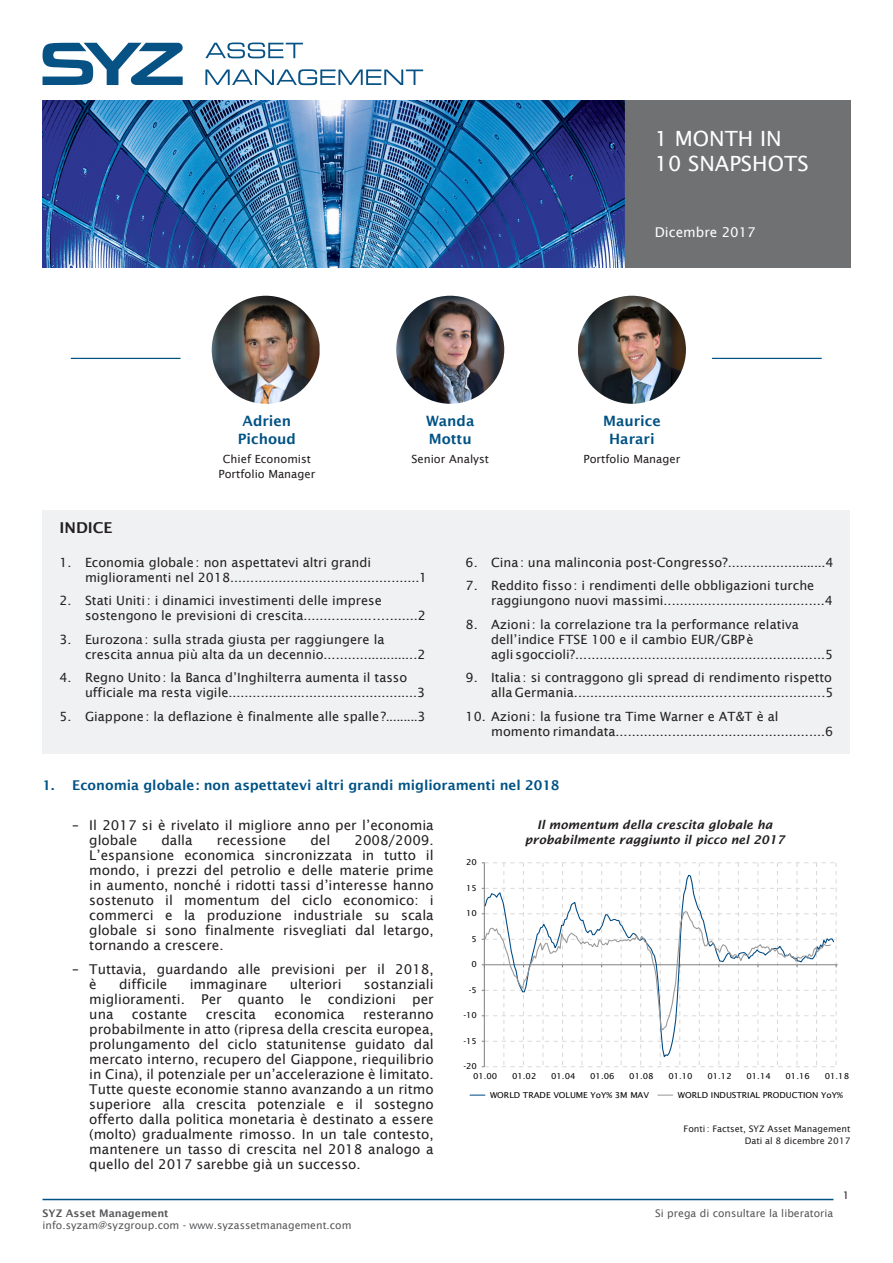
<style>
.page{position:relative;width:893px;height:1263px;background:#fff}
.page>*{position:absolute;margin:0;border:0;box-sizing:border-box;transform-origin:0 0}
.t1{font:21px/25.2px "Lucida Sans";color:#fff}
.t2{font:600 15px "Lucida Sans";color:#231f20}
.t3{font:600 14.25px/18px "Lucida Sans";color:#005285;text-align:center}
.t4{font:13.5px/15px "Lucida Sans";color:#231f20;text-align:justify}
.t5{font:600 13.5px "Lucida Sans";color:#005285}
.t6{font:13.5px "Lucida Sans";color:#fff}
.t7{font:12.75px/15px "Lucida Sans";color:#231f20}
.Graph_TITLES{font:italic 600 12px/15px "Lucida Sans";color:#231f20;text-align:center}
.t8{font:11.25px "Lucida Sans";color:#231f20}
.t9{font:10.5px "Lucida Sans";color:#57585a}
.t10{font:600 10.5px "Lucida Sans";color:#57585a}
.PAGE_NUMBERING{font:10.5px "Lucida Sans";color:#231f20}
.Source_data{font:9px "Lucida Sans";color:#231f20}
.t11{font:8.1px "Lucida Sans";color:#000;scale:1.05 1}
</style>
<div class="page">
<svg style="left:205px;top:43px;width:98px;height:15px"></svg>
<svg style="left:205px;top:69px;width:218px;height:16px"></svg>
<svg style="left:43px;top:43px;width:140px;height:42px"></svg>
<img style="left:43px;top:100px;width:807px;height:168px">
<hr style="left:43px;top:1199px;width:790px;height:1px;background:#005285">
<div style="left:43px;top:510px;width:807px;height:244px;background:#f0f1f2"></div>
<hr style="left:712px;top:358px;width:110px;height:1px;background:#005285">
<hr style="left:71px;top:358px;width:109px;height:1px;background:#005285">
<svg style="left:482px;top:862px;width:356px;height:205px"></svg>
<svg style="left:470px;top:1094px;width:15px;height:2px"></svg>
<svg style="left:658px;top:1094px;width:15px;height:2px"></svg>
<img style="left:212px;top:296px;width:108px;height:108px;border-radius:53px">
<img style="left:396px;top:296px;width:108px;height:108px;border-radius:54px">
<img style="left:578px;top:296px;width:108px;height:108px;border-radius:53px">
<h1 class="t1" style="left:655px;top:126px;width:155px">1 MONTH IN<br>10 SNAPSHOTS</h1>
<p class="t2" style="left:60px;top:519px;width:55px">INDICE</p>
<p class="t3" style="left:238px;top:412px;width:60px">Adrien<br>Pichoud</p>
<p class="t8" style="left:223px;top:453px;width:90px">Chief Economist</p>
<p class="t8" style="left:218px;top:468px;width:98px">Portfolio Manager</p>
<p class="t3" style="left:426px;top:412px;width:50px;text-align:left">Wanda<br>Mottu</p>
<p class="t8" style="left:411px;top:453px;width:79px">Senior Analyst</p>
<p class="t6" style="left:655px;top:224px;width:102px">Dicembre 2017</p>
<p class="t3" style="left:603px;top:412px;width:59px">Maurice<br>Harari</p>
<p class="t8" style="left:583px;top:453px;width:98px">Portfolio Manager</p>
<p class="t7" style="left:85px;top:555px;width:344px;text-indent:-26px">1. Economia globale: non aspettatevi altri grandi miglioramenti nel 2018...............................................1</p>
<p class="t7" style="left:85px;top:593px;width:342px;text-indent:-26px">2. Stati Uniti: i dinamici investimenti delle imprese sostengono le previsioni di crescita............................2</p>
<p class="t7" style="left:85px;top:632px;width:342px;text-indent:-26px">3. Eurozona: sulla strada giusta per raggiungere la crescita annua più alta da un decennio........................2</p>
<p class="t7" style="left:85px;top:670px;width:342px;text-indent:-26px">4. Regno Unito: la Banca d’Inghilterra aumenta il tasso ufficiale ma resta vigile...............................................3</p>
<p class="t7" style="left:60px;top:709px;width:367px">5. Giappone: la deflazione è finalmente alle spalle?.........3</p>
<p class="t7" style="left:466px;top:555px;width:369px">6. Cina: una malinconia post-Congresso?.........................4</p>
<p class="t7" style="left:491px;top:578px;width:343px;text-indent:-26px">7. Reddito fisso: i rendimenti delle obbligazioni turche raggiungono nuovi massimi........................................4</p>
<p class="t7" style="left:491px;top:617px;width:343px;text-indent:-26px">8. Azioni: la correlazione tra la performance relativa dell’indice FTSE 100 e il cambio EUR/GBPè<br>agli sgoccioli?..............................................................5</p>
<p class="t7" style="left:466px;top:670px;width:369px;text-align:right">9. Italia: si contraggono gli spread di rendimento rispetto alla Germania..............................................................5</p>
<p class="t7" style="left:491px;top:709px;width:344px;text-indent:-26px">10. Azioni: la fusione tra Time Warner e AT&amp;T è al momento rimandata....................................................6</p>
<p class="t5" style="left:43px;top:777px;width:519px">1. Economia globale: non aspettatevi altri grandi miglioramenti nel 2018</p>
<p class="Graph_TITLES" style="left:525px;top:817px;width:261px">Il momentum della crescita globale ha probabilmente raggiunto il picco nel 2017</p>
<p class="t4" style="left:89px;top:818px;width:346px;text-indent:-17px">– Il 2017 si è rivelato il migliore anno per l’economia globale</p>
<p class="t4" style="left:89px;top:833px;width:346px;text-indent:265px">2008/2009.<br>L’espansione economica sincronizzata in tutto il mondo, i prezzi del petrolio e delle materie prime in aumento, nonché i ridotti tassi d’interesse hanno sostenuto il momentum del ciclo economico: i commerci e la produzione industriale su scala globale si sono finalmente risvegliati dal letargo, tornando a crescere.</p>
<p class="t4" style="left:89px;top:961px;width:346px;text-indent:-17px">– Tuttavia, guardando alle previsioni per il 2018, è</p>
<p class="t4" style="left:161px;top:833px;width:33px">dalla</p>
<p class="t4" style="left:217px;top:833px;width:71px">recessione</p>
<p class="t4" style="left:310px;top:833px;width:21px">del</p>
<p class="t11" style="left:466px;top:858px;width:12px">20</p>
<p class="t11" style="left:466px;top:883px;width:12px">15</p>
<p class="t11" style="left:466px;top:909px;width:12px">10</p>
<p class="t11" style="left:471px;top:934px;width:7px">5</p>
<p class="t11" style="left:471px;top:960px;width:7px">0</p>
<p class="t4" style="left:119px;top:976px;width:50px">difficile</p>
<p class="t4" style="left:190px;top:976px;width:79px">immaginare</p>
<p class="t4" style="left:290px;top:976px;width:53px">ulteriori</p>
<p class="t4" style="left:89px;top:976px;width:346px;text-indent:275px">sostanziali miglioramenti. Per quanto le condizioni per una</p>
<p class="t11" style="left:469px;top:985px;width:9px">-5</p>
<p class="t4" style="left:132px;top:1006px;width:57px">costante</p>
<p class="t4" style="left:206px;top:1006px;width:52px">crescita</p>
<p class="t4" style="left:274px;top:1006px;width:72px">economica</p>
<p class="t4" style="left:89px;top:1006px;width:346px;text-indent:274px">resteranno probabilmente in atto (ripresa della crescita europea, prolungamento del ciclo statunitense guidato dal mercato interno, recupero del Giappone, riequilibrio in Cina), il potenziale per un’accelerazione è limitato.<br>Tutte queste economie stanno avanzando a un ritmo superiore alla crescita potenziale e il sostegno offerto dalla politica monetaria è destinato a essere (molto) gradualmente rimosso. In un tale contesto, mantenere un tasso di crescita nel 2018 analogo a quello del 2017 sarebbe già un successo.</p>
<p class="t11" style="left:463px;top:1011px;width:14px">-10</p>
<p class="t11" style="left:463px;top:1036px;width:14px">-15</p>
<p class="t11" style="left:463px;top:1062px;width:14px">-20</p>
<p class="t11" style="left:473px;top:1072px;width:25px">01.00</p>
<p class="t11" style="left:512px;top:1072px;width:25px">01.02</p>
<p class="t11" style="left:551px;top:1072px;width:25px">01.04</p>
<p class="t11" style="left:590px;top:1072px;width:25px">01.06</p>
<p class="t11" style="left:629px;top:1072px;width:25px">01.08</p>
<p class="t11" style="left:668px;top:1072px;width:25px">01.10</p>
<p class="t11" style="left:707px;top:1072px;width:25px">01.12</p>
<p class="t11" style="left:746px;top:1072px;width:25px">01.14</p>
<p class="t11" style="left:786px;top:1072px;width:25px">01.16</p>
<p class="t11" style="left:825px;top:1072px;width:25px">01.18</p>
<p class="t11" style="left:490px;top:1090px;width:153px">WORLD TRADE VOLUME YoY% 3M MAV</p>
<p class="t11" style="left:678px;top:1090px;width:159px">WORLD INDUSTRIAL PRODUCTION YoY%</p>
<p class="Source_data" style="left:684px;top:1123px;width:168px">Fonti: Factset, SYZ Asset Management</p>
<p class="Source_data" style="left:745px;top:1135px;width:107px">Dati al 8 dicembre 2017</p>
<p class="t10" style="left:43px;top:1207px;width:128px">SYZ Asset Management</p>
<p class="t9" style="left:655px;top:1207px;width:180px">Si prega di consultare la liberatoria</p>
<p class="t9" style="left:43px;top:1219px;width:311px">info.syzam@syzgroup.com - www.syzassetmanagement.com</p>
<p class="PAGE_NUMBERING" style="left:843px;top:1189px;width:8px">1</p>
</div>
